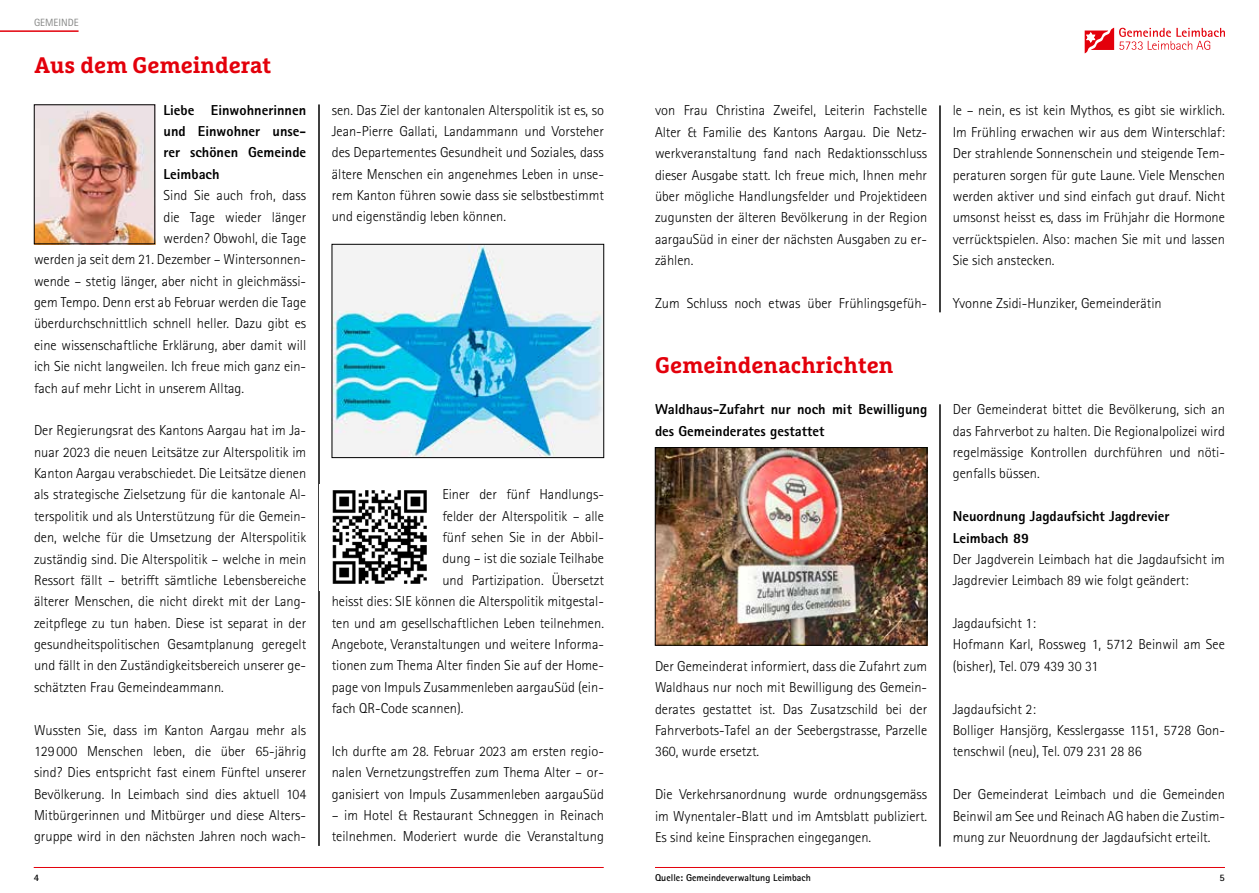
<style>
.page{position:relative;width:1259px;height:893px;background:#fff}
.page>*{position:absolute;margin:0;border:0;box-sizing:border-box;transform-origin:0 0}
.t1{font:700 22.5px "Marselis Slab Pro";color:#e3000b}
.t2{font:300 14.4px/21.3px "Rotis Sans Serif Std";color:#000;text-align:justify}
.t3{font:800 14.4px/21.3px "Rotis Sans Serif Std";color:#000}
.t4{font:10.5px "Rotis Sans Serif Std";color:#868786}
.t5{font:700 9.9px "Rotis Sans Serif Std";color:#000}
</style>
<div class="page">
<svg style="left:1084px;top:28px;width:141px;height:25px"></svg>
<hr style="left:0;top:30px;width:79px;height:2px;background:#e3000b">
<hr style="left:34px;top:867px;width:570px;height:1px;background:#e3000b">
<hr style="left:655px;top:867px;width:570px;height:1px;background:#e3000b">
<hr style="left:939px;top:404px;width:1px;height:442px;background:#000">
<hr style="left:319px;top:105px;width:1px;height:741px;background:#000">
<img style="left:36px;top:107px;width:117px;height:135px">
<hr style="left:939px;top:105px;width:1px;height:207px;background:#000">
<img style="left:334px;top:246px;width:268px;height:210px">
<div style="left:332px;top:244px;width:272px;height:214px;border:1px solid #000"></div>
<img style="left:657px;top:449px;width:268px;height:194px">
<div style="left:655px;top:447px;width:272px;height:198px;border:1px solid #000"></div>
<img style="left:319px;top:484px;width:108px;height:106px">
<p class="t4" style="left:34px;top:16px;width:46px">GEMEINDE</p>
<h1 class="t1" style="left:35px;top:51px;width:238px">Aus dem Gemeinderat</h1>
<p class="t3" style="left:163px;top:99px;width:144px;text-align:justify">Liebe Einwohnerinnen und Einwohner unse&shy;rer schönen Gemeinde Leimbach</p>
<p class="t2" style="left:163px;top:185px;width:144px">Sind Sie auch froh, dass</p>
<p class="t2" style="left:163px;top:206px;width:144px">die Tage wieder länger</p>
<p class="t2" style="left:163px;top:228px;width:144px">werden? Obwohl, die Tage</p>
<p class="t2" style="left:34px;top:249px;width:274px">werden ja seit dem 21. Dezember – Wintersonnen-</p>
<p class="t2" style="left:34px;top:270px;width:274px">wende – stetig länger, aber nicht in gleichmässi-</p>
<p class="t2" style="left:34px;top:292px;width:274px">gem Tempo. Denn erst ab Februar werden die Tage</p>
<p class="t2" style="left:34px;top:313px;width:274px">überdurchschnittlich schnell heller. Dazu gibt es</p>
<p class="t2" style="left:34px;top:334px;width:274px">eine wissenschaftliche Erklärung, aber damit will</p>
<p class="t2" style="left:34px;top:356px;width:274px">ich Sie nicht langweilen. Ich freue mich ganz ein-</p>
<p class="t2" style="left:34px;top:377px;width:212px">fach auf mehr Licht in unserem Alltag.</p>
<p class="t2" style="left:34px;top:420px;width:274px">Der Regierungsrat des Kantons Aargau hat im Ja&shy;nuar 2023 die neuen Leitsätze zur Alterspolitik im Kanton Aargau verabschiedet. Die Leitsätze dienen als strategische Zielsetzung für die kantonale Al&shy;terspolitik und als Unterstützung für die Gemein&shy;den, welche für die Umsetzung der Alterspolitik zuständig sind. Die Alterspolitik – welche in mein Ressort fällt – betrifft sämtliche Lebensbereiche älterer Menschen, die nicht direkt mit der Lang&shy;zeitpflege zu tun haben. Diese ist separat in der gesundheitspolitischen Gesamtplanung geregelt und fällt in den Zuständigkeitsbereich unserer ge&shy;schätzten Frau Gemeindeammann.</p>
<p class="t2" style="left:34px;top:719px;width:274px">Wussten Sie, dass im Kanton Aargau mehr als 129 000 Menschen leben, die über 65-jährig sind? Dies entspricht fast einem Fünftel unserer Bevölkerung. In Leimbach sind dies aktuell 104<br>Mitbürgerinnen und Mitbürger und diese Alters&shy;gruppe wird in den nächsten Jahren noch wach-</p>
<p class="t2" style="left:332px;top:99px;width:274px">sen. Das Ziel der kantonalen Alterspolitik ist es, so Jean-Pierre Gallati, Landammann und Vorsteher des Departementes Gesundheit und Soziales, dass ältere Menschen ein angenehmes Leben in unse&shy;rem Kanton führen sowie dass sie selbstbestimmt und eigenständig leben können.</p>
<p class="t2" style="left:442px;top:484px;width:163px">Einer der fünf Handlungs-</p>
<p class="t2" style="left:442px;top:505px;width:163px">felder der Alterspolitik – alle</p>
<p class="t2" style="left:442px;top:527px;width:163px">fünf sehen Sie in der Abbil-</p>
<p class="t2" style="left:442px;top:548px;width:163px">dung – ist die soziale Teilhabe</p>
<p class="t2" style="left:442px;top:569px;width:163px">und Partizipation. Übersetzt</p>
<p class="t2" style="left:332px;top:591px;width:274px">heisst dies: SIE können die Alterspolitik mitgestal-</p>
<p class="t2" style="left:332px;top:612px;width:274px">ten und am gesellschaftlichen Leben teilnehmen.</p>
<p class="t2" style="left:332px;top:634px;width:274px">Angebote, Veranstaltungen und weitere Informa-</p>
<p class="t2" style="left:332px;top:655px;width:274px">tionen zum Thema Alter finden Sie auf der Home-</p>
<p class="t2" style="left:332px;top:676px;width:274px">page von Impuls Zusammenleben aargauSüd (ein-</p>
<p class="t2" style="left:332px;top:698px;width:133px">fach QR-Code scannen).</p>
<p class="t2" style="left:332px;top:741px;width:274px">Ich durfte am 28. Februar 2023 am ersten regio&shy;nalen Vernetzungstreffen zum Thema Alter – or&shy;ganisiert von Impuls Zusammenleben aargauSüd</p>
<p class="t2" style="left:332px;top:805px;width:274px">– im Hotel &amp; Restaurant Schneggen in Reinach teilnehmen. Moderiert wurde die Veranstaltung</p>
<p class="t2" style="left:655px;top:100px;width:274px">von Frau Christina Zweifel, Leiterin Fachstelle Alter &amp; Familie des Kantons Aargau. Die Netz&shy;werkveranstaltung fand nach Redaktionsschluss dieser Ausgabe statt. Ich freue mich, Ihnen mehr über mögliche Handlungsfelder und Projektideen zugunsten der älteren Bevölkerung in der Region aargauSüd in einer der nächsten Ausgaben zu er&shy;zählen.</p>
<p class="t2" style="left:655px;top:293px;width:274px">Zum Schluss noch etwas über Frühlingsgefüh-</p>
<h1 class="t1" style="left:655px;top:351px;width:240px">Gemeindenachrichten</h1>
<p class="t3" style="left:655px;top:399px;width:274px">Waldhaus-Zufahrt nur noch mit Bewilligung des Gemeinderates gestattet</p>
<p class="t2" style="left:655px;top:656px;width:274px">Der Gemeinderat informiert, dass die Zufahrt zum Waldhaus nur noch mit Bewilligung des Gemein&shy;derates gestattet ist. Das Zusatzschild bei der Fahrverbots-Tafel an der Seebergstrasse, Parzelle 360, wurde ersetzt.</p>
<p class="t2" style="left:655px;top:784px;width:274px">Die Verkehrsanordnung wurde ordnungsgemäss im Wynentaler-Blatt und im Amtsblatt publiziert.<br>Es sind keine Einsprachen eingegangen.</p>
<p class="t2" style="left:952px;top:100px;width:274px">le – nein, es ist kein Mythos, es gibt sie wirklich.<br>Im Frühling erwachen wir aus dem Winterschlaf:<br>Der strahlende Sonnenschein und steigende Tem&shy;peraturen sorgen für gute Laune. Viele Menschen werden aktiver und sind einfach gut drauf. Nicht umsonst heisst es, dass im Frühjahr die Hormone verrücktspielen. Also: machen Sie mit und lassen Sie sich anstecken.</p>
<p class="t2" style="left:952px;top:293px;width:211px">Yvonne Zsidi-Hunziker, Gemeinderätin</p>
<p class="t2" style="left:952px;top:399px;width:274px">Der Gemeinderat bittet die Bevölkerung, sich an das Fahrverbot zu halten. Die Regionalpolizei wird regelmässige Kontrollen durchführen und nöti&shy;genfalls büssen.</p>
<p class="t3" style="left:952px;top:505px;width:218px">Neuordnung Jagdaufsicht Jagdrevier<br>Leimbach 89</p>
<p class="t2" style="left:952px;top:549px;width:274px">Der Jagdverein Leimbach hat die Jagdaufsicht im<br>Jagdrevier Leimbach 89 wie folgt geändert:</p>
<p class="t2" style="left:952px;top:613px;width:274px;text-align:left">Jagdaufsicht 1:<br>Hofmann Karl, Rossweg 1, 5712 Beinwil am See (bisher), Tel. 079 439 30 31</p>
<p class="t2" style="left:952px;top:698px;width:274px;text-align:left">Jagdaufsicht 2:<br>Bolliger Hansjörg, Kesslergasse 1151, 5728 Gon&shy;tenschwil (neu), Tel. 079 231 28 86</p>
<p class="t2" style="left:952px;top:784px;width:274px">Der Gemeinderat Leimbach und die Gemeinden Beinwil am See und Reinach AG haben die Zustim&shy;mung zur Neuordnung der Jagdaufsicht erteilt.</p>
<p class="t5" style="left:34px;top:871px;width:7px">4</p>
<p class="t5" style="left:655px;top:871px;width:157px">Quelle: Gemeindeverwaltung Leimbach</p>
<p class="t5" style="left:1219px;top:871px;width:7px">5</p>
</div>
